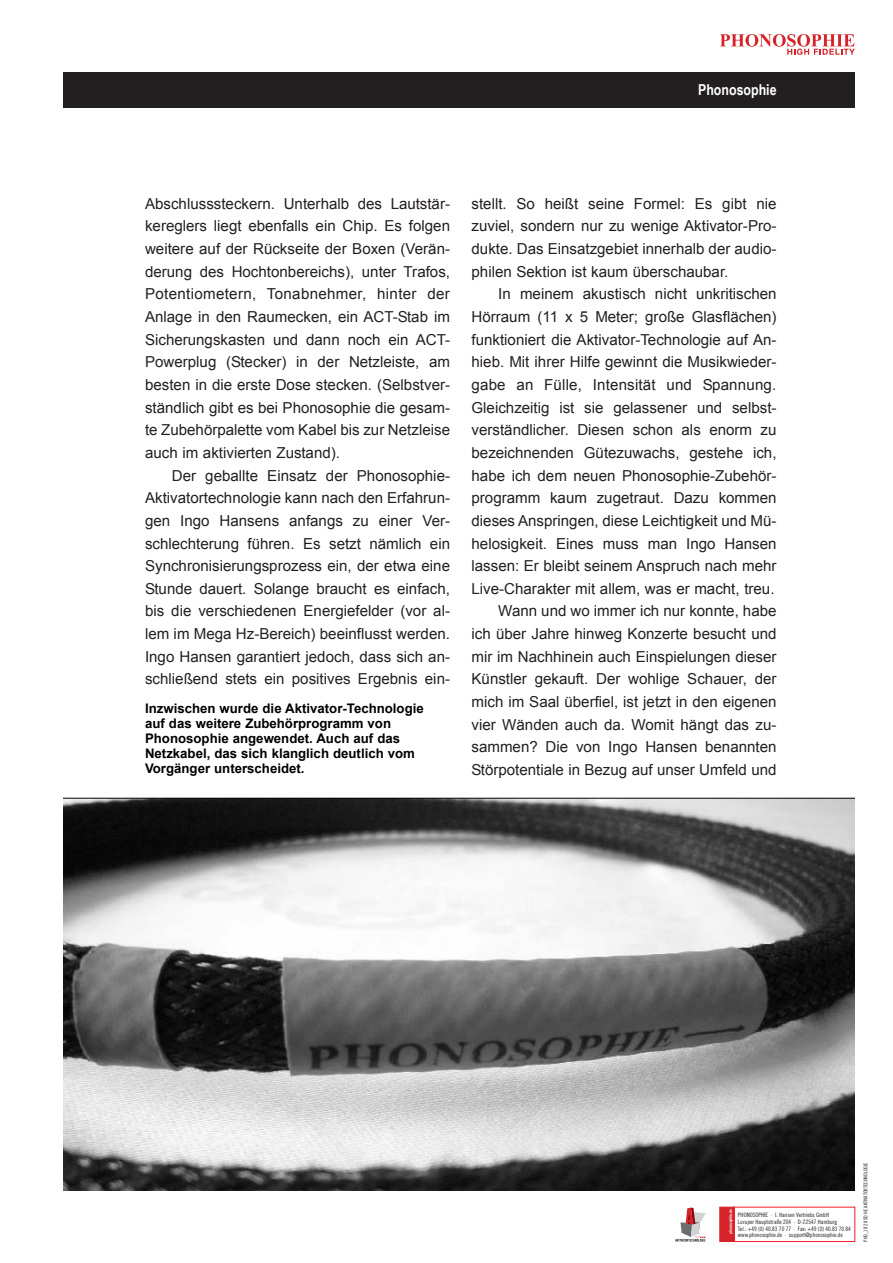
<style>
.page{position:relative;width:893px;height:1263px;background:#fff}
.page>*{position:absolute;margin:0;border:0;box-sizing:border-box;transform-origin:0 0}
.t1{font:15.15px/22.6px "Arial";color:#231f20;text-align:justify}
.t2{font:700 15.15px "Arial Narrow";color:#fff}
.t3{font:700 13.2px/15.1px "Arial";color:#000}
.t4{font:6px/6.6px "Trade Gothic LT Com Cn 18";color:#231f20}
.t5{font:5.25px "Trade Gothic LT Com Cn 18";color:#231f20}
.t6{font:4.2px "Trade Gothic LT Com Bd Cn 20";color:#fff}
</style>
<div class="page">
<svg style="left:720px;top:34px;width:135px;height:21px"></svg>
<div style="left:720px;top:1207px;width:14px;height:34px;background:#d62229"></div>
<svg style="left:675px;top:1207px;width:31px;height:34px"></svg>
<div style="left:64px;top:73px;width:791px;height:35px;background:#231f20"></div>
<svg style="left:64px;top:798px;width:791px;height:392px"></svg>
<p class="t2" style="left:698px;top:79px;width:80px">Phonosophie</p>
<p class="t1" style="left:145px;top:192px;width:307px">Abschlusssteckern. Unterhalb des Lautstär&shy;kereglers liegt ebenfalls ein Chip. Es folgen weitere auf der Rückseite der Boxen (Verän&shy;derung des Hochtonbereichs), unter Trafos, Potentiometern, Tonabnehmer, hinter der Anlage in den Raumecken, ein ACT-Stab im Sicherungskasten und dann noch ein ACT-Powerplug (Stecker) in der Netzleiste, am besten in die erste Dose stecken. (Selbstver&shy;ständlich gibt es bei Phonosophie die gesam&shy;te Zubehörpalette vom Kabel bis zur Netzleise auch im aktivierten Zustand).</p>
<p class="t1" style="left:145px;top:464px;width:307px;text-indent:27px">Der geballte Einsatz der Phonosophie-Aktivatortechnologie kann nach den Erfahrun&shy;gen Ingo Hansens anfangs zu einer Ver&shy;schlechterung führen. Es setzt nämlich ein Synchronisierungsprozess ein, der etwa eine Stunde dauert. Solange braucht es einfach, bis die verschiedenen Energiefelder (vor al&shy;lem im Mega Hz-Bereich) beeinflusst werden.<br>Ingo Hansen garantiert jedoch, dass sich an&shy;schließend stets ein positives Ergebnis ein-</p>
<p class="t3" style="left:145px;top:701px;width:280px">Inzwischen wurde die Aktivator-Technologie auf das weitere Zubehörprogramm von Phonosophie angewendet. Auch auf das Netzkabel, das sich klanglich deutlich vom Vorgänger unterscheidet.</p>
<p class="t1" style="left:471px;top:192px;width:306px">stellt. So heißt seine Formel: Es gibt nie zuviel, sondern nur zu wenige Aktivator-Pro&shy;dukte. Das Einsatzgebiet innerhalb der audio&shy;philen Sektion ist kaum überschaubar.</p>
<p class="t1" style="left:471px;top:283px;width:307px;text-align:right">In meinem akustisch nicht unkritischen Hörraum (11 x 5 Meter; große Glasflächen) funktioniert die Aktivator-Technologie auf An&shy;hieb. Mit ihrer Hilfe gewinnt die Musikwieder&shy;gabe an Fülle, Intensität und Spannung.<br>Gleichzeitig ist sie gelassener und selbst&shy;verständlicher. Diesen schon als enorm zu bezeichnenden Gütezuwachs, gestehe ich, habe ich dem neuen Phonosophie-Zubehör&shy;programm kaum zugetraut. Dazu kommen dieses Anspringen, diese Leichtigkeit und Mü&shy;helosigkeit. Eines muss man Ingo Hansen lassen: Er bleibt seinem Anspruch nach mehr Live-Charakter mit allem, was er macht, treu.<br>Wann und wo immer ich nur konnte, habe<br>ich über Jahre hinweg Konzerte besucht und mir im Nachhinein auch Einspielungen dieser Künstler gekauft. Der wohlige Schauer, der mich im Saal überfiel, ist jetzt in den eigenen vier Wänden auch da. Womit hängt das zu&shy;sammen? Die von Ingo Hansen benannten Störpotentiale in Bezug auf unser Umfeld und</p>
<p class="t6" style="left:728px;top:1233px;width:26px;rotate:-90deg">phonosophie.de</p>
<p class="t4" style="left:738px;top:1212px;width:115px">PHONOSOPHIE · I. Hansen Vertriebs GmbH<br>Luruper Hauptstraße 204 · D-22547 Hamburg<br>Tel.: +49 (0) 40.83 70 77 · Fax: +49 (0) 40.83 70 84 www.phonosophie.de · support@phonosophie.de</p>
<p class="t5" style="left:862px;top:1242px;width:81px;rotate:-90deg">PHO_18 28 SD HE AKTIVATORTECHNOLOGIE</p>
</div>
